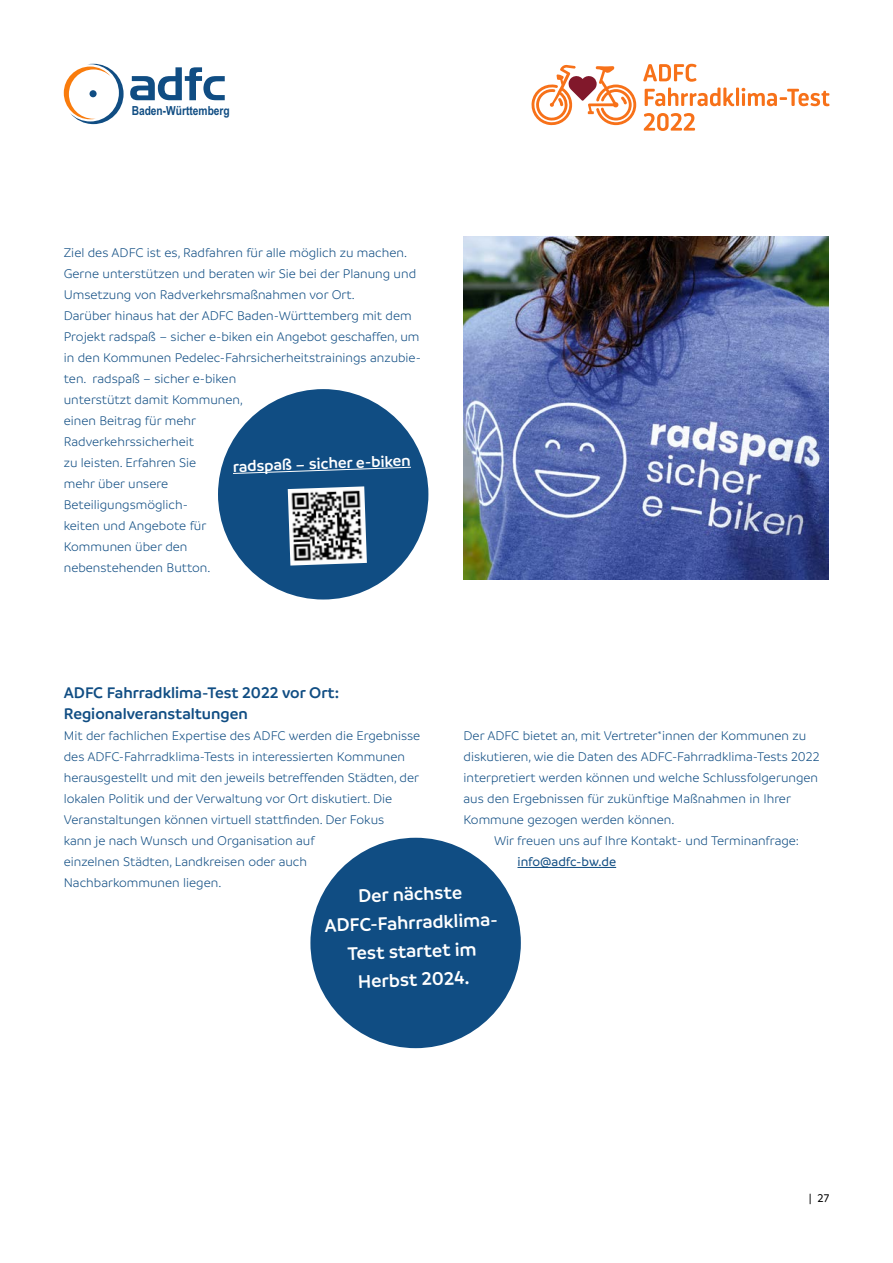
<style>
.page{position:relative;width:893px;height:1263px;background:#fff}
.page>*{position:absolute;margin:0;border:0;box-sizing:border-box;transform-origin:0 0}
.t1{font:600 19.5px/28.5px "Branding";color:#fff;text-align:center}
.Überschrift_3_im_Fli{font:600 16.5px/21px "Branding";color:#104d83}
.t2{font:600 16.5px "Branding";color:#fff}
.Fließtext___Branding{font:300 13.5px/21px "Branding";color:#104d83}
.t3{font:700 12.45px "Arial Narrow";color:#104d83}
.t4{font:500 12px "Branding";color:#000}
.s1{font-weight:500}
</style>
<div class="page">
<svg style="left:130px;top:67px;width:95px;height:33px"></svg>
<svg style="left:64px;top:64px;width:60px;height:60px"></svg>
<div style="left:90px;top:90px;width:7px;height:7px;background:#104d83;border-radius:50%"></div>
<svg style="left:643px;top:64px;width:54px;height:18px"></svg>
<svg style="left:645px;top:88px;width:89px;height:18px"></svg>
<hr style="left:736px;top:88px;width:3px;height:18px;background:#f77119">
<svg style="left:742px;top:88px;width:87px;height:18px"></svg>
<svg style="left:644px;top:113px;width:51px;height:18px"></svg>
<svg style="left:531px;top:65px;width:105px;height:61px"></svg>
<div style="left:310px;top:838px;width:211px;height:210px;background:#104d83;border-radius:50%"></div>
<div style="left:218px;top:389px;width:210px;height:210px;background:#104d83;border-radius:50%"></div>
<svg style="left:233px;top:466px;width:178px;height:8px"></svg>
<img style="left:288px;top:486px;width:79px;height:80px">
<hr style="left:517px;top:867px;width:99px;height:1px;background:#104d83">
<img style="left:463px;top:236px;width:366px;height:344px">
<p class="t3" style="left:132px;top:104px;width:100px">Baden-Württemberg</p>
<p class="Fließtext___Branding" style="left:64px;top:242px;width:359px">Ziel des ADFC ist es, Radfahren für alle möglich zu machen.<br>Gerne unterstützen und beraten wir Sie bei der Planung und Umsetzung von Radverkehrsmaßnahmen vor Ort.<br>Darüber hinaus hat der ADFC Baden-Württemberg mit dem Projekt radspaß – sicher e-biken ein Angebot geschaffen, um in den Kommunen Pedelec-Fahrsicherheitstrainings anzubie&shy;ten. radspaß – sicher e-biken<br>unterstützt damit Kommunen,<br>einen Beitrag für mehr<br>Radverkehrssicherheit<br>zu leisten. Erfahren Sie<br>mehr über unsere<br>Beteiligungsmöglich-<br>keiten und Angebote für<br>Kommunen über den<br>nebenstehenden Button.</p>
<p class="t2" style="left:232px;top:457px;width:180px;rotate:-2deg">radspaß – sicher e-biken</p>
<p class="Überschrift_3_im_Fli" style="left:64px;top:682px;width:277px">ADFC Fahrradklima-Test 2022 vor Ort:<br>Regionalveranstaltungen</p>
<p class="Fließtext___Branding" style="left:64px;top:725px;width:358px">Mit der fachlichen Expertise des ADFC werden die Ergebnisse des ADFC-Fahrradklima-Tests in interessierten Kommunen herausgestellt und mit den jeweils betreffenden Städten, der lokalen Politik und der Verwaltung vor Ort diskutiert. Die Veranstaltungen können virtuell stattfinden. Der Fokus<br>kann je nach Wunsch und Organisation auf<br>einzelnen Städten, Landkreisen oder auch Nachbarkommunen liegen.</p>
<p class="t1" style="left:323px;top:883px;width:177px;rotate:-2deg">Der nächste<br>ADFC-Fahrradklima-<br>Test startet im<br>Herbst 2024.</p>
<p class="Fließtext___Branding" style="left:463px;top:725px;width:357px">Der ADFC bietet an, mit Vertreter*innen der Kommunen zu diskutieren, wie die Daten des ADFC-Fahrradklima-Tests 2022 interpretiert werden können und welche Schlussfolgerungen aus den Ergebnissen für zukünftige Maßnahmen in Ihrer Kommune gezogen werden können.</p>
<p class="Fließtext___Branding" style="left:517px;top:830px;width:283px;text-indent:-24px">Wir freuen uns auf Ihre Kontakt- und Terminanfrage: <span class="s1">info@adfc-bw.de</span></p>
<p class="t4" style="left:809px;top:1192px;width:22px">| 27</p>
</div>
